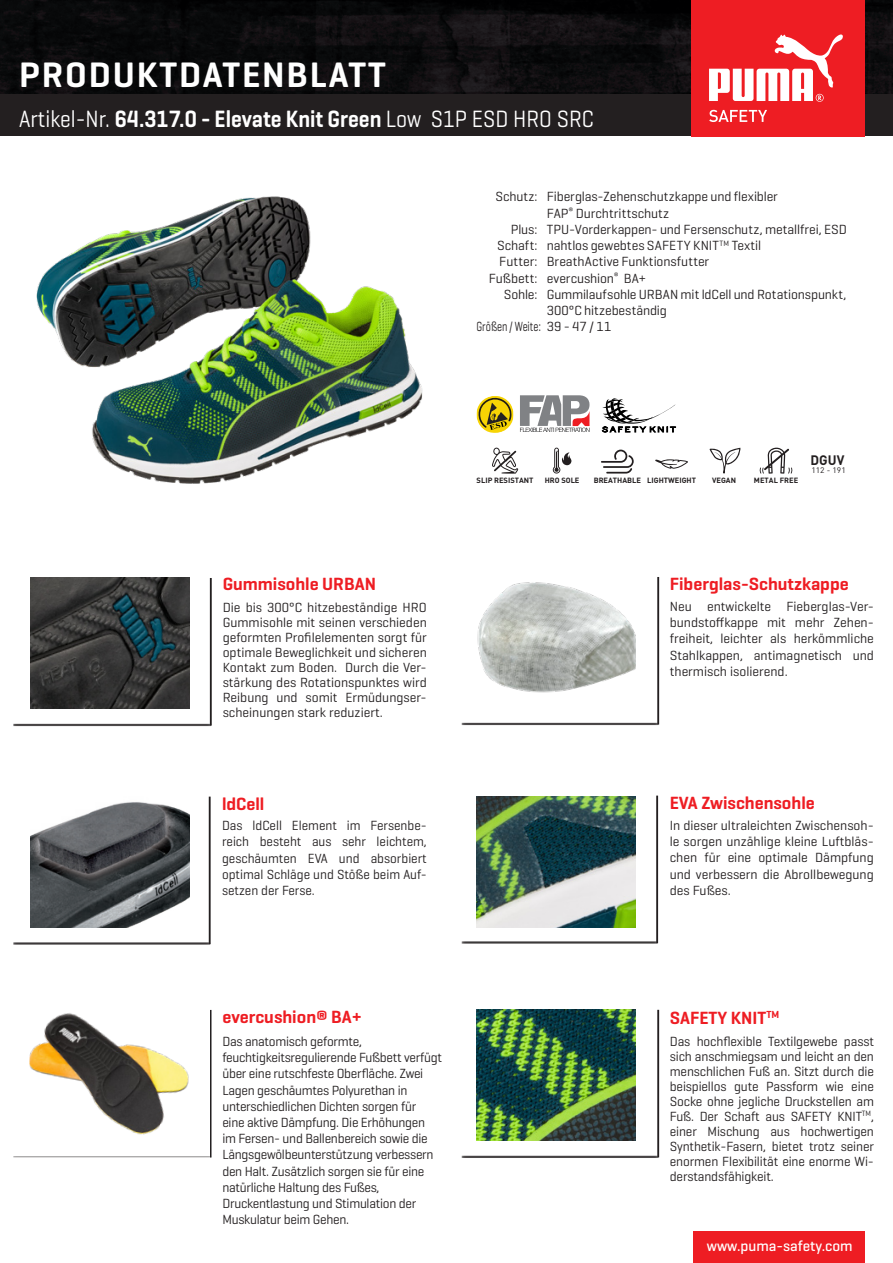
<style>
.page{position:relative;width:893px;height:1263px;background:#fff}
.page>*{position:absolute;margin:0;border:0;box-sizing:border-box;transform-origin:0 0}
.t1{font:600 36px "Geogrotesque";letter-spacing:.05em;color:#fff}
.t2{font:24px "Geogrotesque";color:#fff;scale:.9 1}
.Artikelpass{font:600 18px "Geogrotesque";color:#ee1d23}
.t3{font:500 15px "Geogrotesque";color:#fff}
.Artikelpass-2{font:13.5px/16.2px "Geogrotesque";letter-spacing:-.02em;color:#231f20;text-align:justify}
.fliess{font:13.5px/16.2px "Geogrotesque";letter-spacing:-.005em;color:#231f20}
.fliess-2{font:13.5px "Geogrotesque";letter-spacing:-.005em;color:#231f20;scale:.75 1}
.t4{font:700 13.5px "FFDI Nfor PUMA";color:#231f20}
.t5{font:7.95px "FFDI Nfor PUMA";color:#231f20;scale:1.06 1}
.t6{font:700 7.5px "FFDI Nfor PUMA";color:#231f20}
.s1{font-weight:600}
</style>
<div class="page">
<img style="left:0;top:0;width:893px;height:95px">
<hr style="left:13px;top:724px;width:198px;height:2px;background:#231f20">
<hr style="left:210px;top:578px;width:2px;height:147px;background:#231f20">
<hr style="left:13px;top:942px;width:197px;height:3px;background:#231f20">
<hr style="left:209px;top:797px;width:2px;height:147px;background:#231f20">
<hr style="left:462px;top:723px;width:197px;height:2px;background:#231f20">
<hr style="left:657px;top:577px;width:2px;height:147px;background:#231f20">
<img style="left:477px;top:1010px;width:159px;height:131px">
<img style="left:477px;top:796px;width:159px;height:131px">
<hr style="left:462px;top:941px;width:196px;height:3px;background:#231f20">
<hr style="left:656px;top:796px;width:2px;height:147px;background:#231f20">
<hr style="left:462px;top:1155px;width:197px;height:3px;background:#231f20">
<hr style="left:657px;top:1010px;width:2px;height:147px;background:#231f20">
<img style="left:36px;top:196px;width:387px;height:288px">
<img style="left:30px;top:578px;width:160px;height:131px">
<img style="left:30px;top:802px;width:160px;height:125px">
<img style="left:478px;top:582px;width:158px;height:110px">
<div style="left:0;top:95px;width:893px;height:41px;background:#231f20"></div>
<div style="left:691px;top:0;width:173px;height:136px;background:#ee1d23"></div>
<div style="left:693px;top:1232px;width:171px;height:31px;background:#ee1d23"></div>
<svg style="left:709px;top:110px;width:58px;height:12px"></svg>
<svg style="left:709px;top:34px;width:134px;height:68px"></svg>
<hr style="left:13px;top:1156px;width:198px;height:2px;background:#231f20">
<hr style="left:210px;top:1010px;width:1px;height:147px;background:#231f20">
<img style="left:29px;top:1013px;width:160px;height:122px">
<svg style="left:602px;top:398px;width:74px;height:34px"></svg>
<svg style="left:520px;top:395px;width:69px;height:37px"></svg>
<svg style="left:477px;top:396px;width:36px;height:37px"></svg>
<svg style="left:553px;top:448px;width:18px;height:25px"></svg>
<svg style="left:710px;top:448px;width:30px;height:26px"></svg>
<svg style="left:759px;top:448px;width:34px;height:26px"></svg>
<svg style="left:492px;top:448px;width:26px;height:26px"></svg>
<svg style="left:601px;top:450px;width:33px;height:23px"></svg>
<svg style="left:655px;top:459px;width:33px;height:10px"></svg>
<p class="t1" style="left:19px;top:52px;width:368px">PRODUKTDATENBLATT</p>
<p class="t2" style="left:19px;top:104px;width:640px">Artikel-Nr. <span class="s1">64.317.0 - Elevate Knit Green</span> Low S1P ESD HRO SRC</p>
<p class="fliess" style="left:547px;top:188px;width:233px;text-indent:-51px">Schutz: Fiberglas-Zehenschutzkappe und flexibler<br>FAP<sup>®</sup> Durchtrittschutz</p>
<p class="fliess" style="left:511px;top:221px;width:338px">Plus: TPU-Vorderkappen- und Fersenschutz, metallfrei, ESD</p>
<p class="fliess" style="left:497px;top:237px;width:266px">Schaft: nahtlos gewebtes SAFETY KNIT<sup>TM</sup> Textil</p>
<p class="fliess" style="left:499px;top:253px;width:211px">Futter: BreathActive Funktionsfutter</p>
<p class="fliess" style="left:489px;top:269px;width:159px">Fußbett: evercushion<sup>®</sup> BA+</p>
<p class="fliess" style="left:547px;top:286px;width:301px;text-indent:-43px">Sohle: Gummilaufsohle URBAN mit ldCell und Rotationspunkt,<br>300°C hitzebeständig</p>
<p class="fliess-2" style="left:477px;top:318px;width:181px">Größen / Weite: 39 - 47 / 11</p>
<p class="Artikelpass" style="left:223px;top:573px;width:155px">Gummisohle URBAN</p>
<p class="Artikelpass-2" style="left:223px;top:599px;width:206px;line-height:15px">Die bis 300°C hitzebeständige HRO Gummisohle mit seinen verschieden geformten Profilelementen sorgt für optimale Beweglichkeit und sicheren Kontakt zum Boden. Durch die Ver&shy;stärkung des Rotationspunktes wird Reibung und somit Ermüdungser&shy;scheinungen stark reduziert.</p>
<p class="Artikelpass" style="left:222px;top:792px;width:44px">ldCell</p>
<p class="Artikelpass-2" style="left:222px;top:817px;width:206px">Das ldCell Element im Fersenbe&shy;reich besteht aus sehr leichtem, geschäumten EVA und absorbiert optimal Schläge und Stöße beim Auf&shy;setzen der Ferse.</p>
<p class="t6" style="left:477px;top:475px;width:58px">SLIP RESISTANT</p>
<p class="t6" style="left:545px;top:475px;width:36px">HRO SOLE</p>
<p class="t6" style="left:594px;top:475px;width:49px">BREATHABLE</p>
<p class="t6" style="left:647px;top:475px;width:50px">LIGHTWEIGHT</p>
<p class="t6" style="left:712px;top:475px;width:25px">VEGAN</p>
<p class="t6" style="left:754px;top:475px;width:46px">METAL FREE</p>
<p class="t4" style="left:810px;top:449px;width:35px">DGUV</p>
<p class="t5" style="left:811px;top:464px;width:34px">112 - 191</p>
<p class="Artikelpass" style="left:670px;top:573px;width:180px">Fiberglas-Schutzkappe</p>
<p class="Artikelpass-2" style="left:670px;top:598px;width:206px">Neu entwickelte Fieberglas-Ver&shy;bundstoffkappe mit mehr Zehen&shy;freiheit, leichter als herkömmliche Stahlkappen, antimagnetisch und thermisch isolierend.</p>
<p class="Artikelpass" style="left:670px;top:792px;width:147px">EVA Zwischensohle</p>
<p class="Artikelpass-2" style="left:670px;top:817px;width:206px">In dieser ultraleichten Zwischensoh&shy;le sorgen unzählige kleine Luftbläs&shy;chen für eine optimale Dämpfung und verbessern die Abrollbewegung des Fußes.</p>
<p class="Artikelpass" style="left:222px;top:1006px;width:141px">evercushion® BA+</p>
<p class="Artikelpass-2" style="left:222px;top:1033px;width:141px">Das anatomisch geformte,</p>
<p class="Artikelpass-2" style="left:222px;top:1049px;width:221px;text-align:left">feuchtigkeitsregulierende Fußbett verfügt über eine rutschfeste Oberfläche. Zwei<br>Lagen geschäumtes Polyurethan in</p>
<p class="Artikelpass-2" style="left:222px;top:1098px;width:213px;text-align:left">unterschiedlichen Dichten sorgen für eine aktive Dämpfung. Die Erhöhungen im Fersen- und Ballenbereich sowie die Längsgewölbeunterstützung verbessern den Halt. Zusätzlich sorgen sie für eine natürliche Haltung des Fußes,</p>
<p class="Artikelpass-2" style="left:222px;top:1195px;width:195px">Druckentlastung und Stimulation der<br>Muskulatur beim Gehen.</p>
<p class="Artikelpass" style="left:670px;top:1007px;width:111px">SAFETY KNIT<sup>TM</sup></p>
<p class="Artikelpass-2" style="left:670px;top:1033px;width:206px;line-height:15px">Das hochflexible Textilgewebe passt sich anschmiegsam und leicht an den menschlichen Fuß an. Sitzt durch die beispiellos gute Passform wie eine Socke ohne jegliche Druckstellen am Fuß. Der Schaft aus SAFETY KNIT<sup>TM</sup>, einer Mischung aus hochwertigen Synthetik-Fasern, bietet trotz seiner enormen Flexibilität eine enorme Wi&shy;derstandsfähigkeit.</p>
<p class="t3" style="left:707px;top:1236px;width:147px">www.puma-safety.com</p>
</div>
